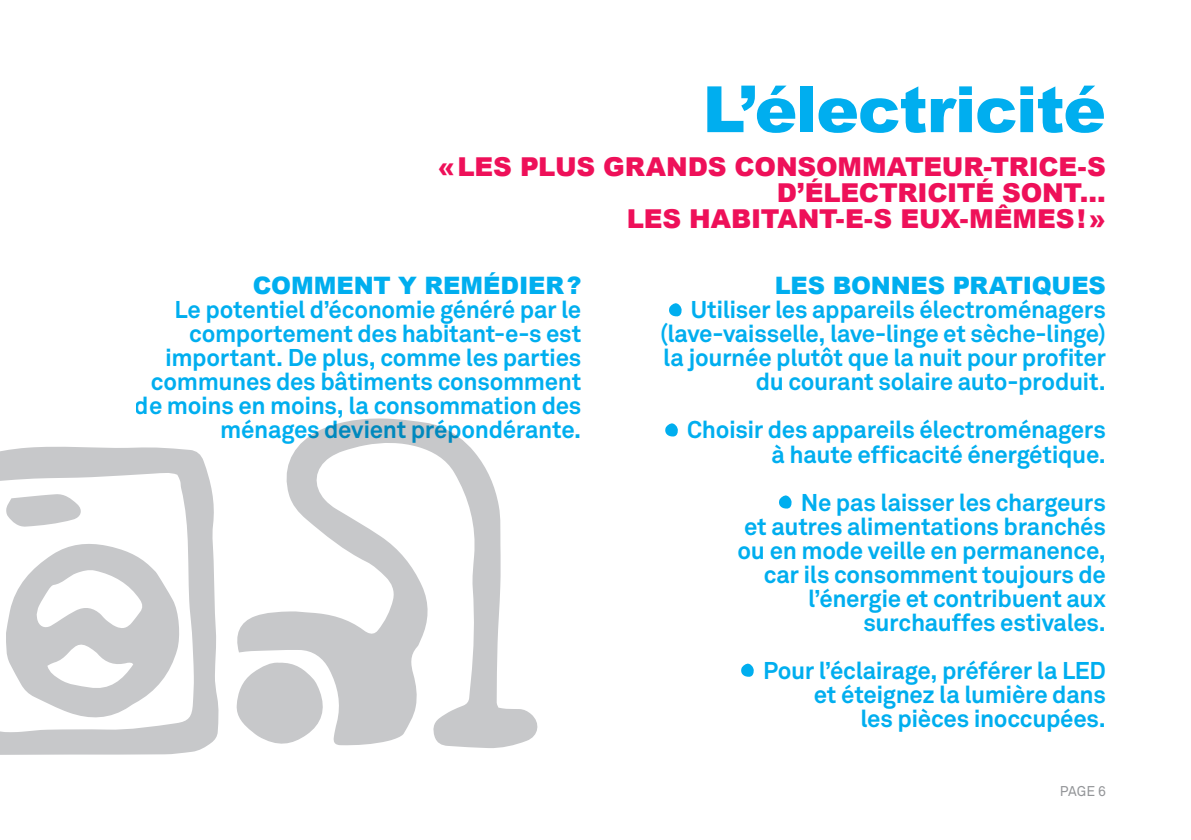
<style>
.page{position:relative;width:1191px;height:840px;background:#fff}
.page>*{position:absolute;margin:0;border:0;box-sizing:border-box;transform-origin:0 0}
.t1{font:900 63.8px "Arial";letter-spacing:-.02em;color:#00aeef}
.t2{font:900 26px/26px "Arial";letter-spacing:-.01em;color:#ee1059;text-align:right}
.t3{font:700 24px/24px "Akkurat";letter-spacing:-.015em;color:#00aeef;text-align:right}
.t4{font:900 24px "Arial";letter-spacing:-.005em;color:#00aeef}
.TITRES{font:14px "Akkurat";color:#939598}
</style>
<div class="page">
<svg style="left:237px;top:418px;width:301px;height:330px"></svg>
<svg style="left:236px;top:661px;width:90px;height:86px"></svg>
<svg style="left:0;top:446px;width:219px;height:308px;fill:#c7c8ca"></svg>
<svg style="left:6px;top:493px;width:77px;height:34px"></svg>
<svg style="left:6px;top:541px;width:175px;height:178px"></svg>
<svg style="left:669px;top:303px;width:13px;height:13px"></svg>
<svg style="left:665px;top:423px;width:13px;height:13px"></svg>
<svg style="left:779px;top:495px;width:13px;height:13px"></svg>
<svg style="left:741px;top:663px;width:13px;height:13px"></svg>
<h1 class="t1" style="left:702px;top:63px;width:405px">L’électricité</h1>
<p class="t2" style="left:437px;top:153px;width:670px">«LES PLUS GRANDS CONSOMMATEUR-TRICE-S<br>D’ÉLECTRICITÉ SONT…<br>LES HABITANT-E-S EUX-MÊMES!»</p>
<p class="t4" style="left:253px;top:268px;width:330px">COMMENT Y REMÉDIER?</p>
<p class="t3" style="left:135px;top:297px;width:448px">Le potentiel d’économie généré par le comportement des habitant-e-s est important. De plus, comme les parties communes des bâtiments consomment de moins en moins, la consommation des ménages devient prépondérante.</p>
<p class="t4" style="left:775px;top:268px;width:332px">LES BONNES PRATIQUES</p>
<p class="t3" style="left:660px;top:297px;width:447px">Utiliser les appareils électroménagers (lave-vaisselle, lave-linge et sèche-linge) la journée plutôt que la nuit pour profiter du courant solaire auto-produit.</p>
<p class="t3" style="left:687px;top:417px;width:420px">Choisir des appareils électroménagers à haute efficacité énergétique.</p>
<p class="t3" style="left:737px;top:489px;width:370px">Ne pas laisser les chargeurs<br>et autres alimentations branchés ou en mode veille en permanence, car ils consomment toujours de l’énergie et contribuent aux surchauffes estivales.</p>
<p class="t3" style="left:763px;top:657px;width:344px">Pour l’éclairage, préférer la LED et éteignez la lumière dans<br>les pièces inoccupées.</p>
<p class="TITRES" style="left:1059px;top:781px;width:48px">PAGE 6</p>
</div>
